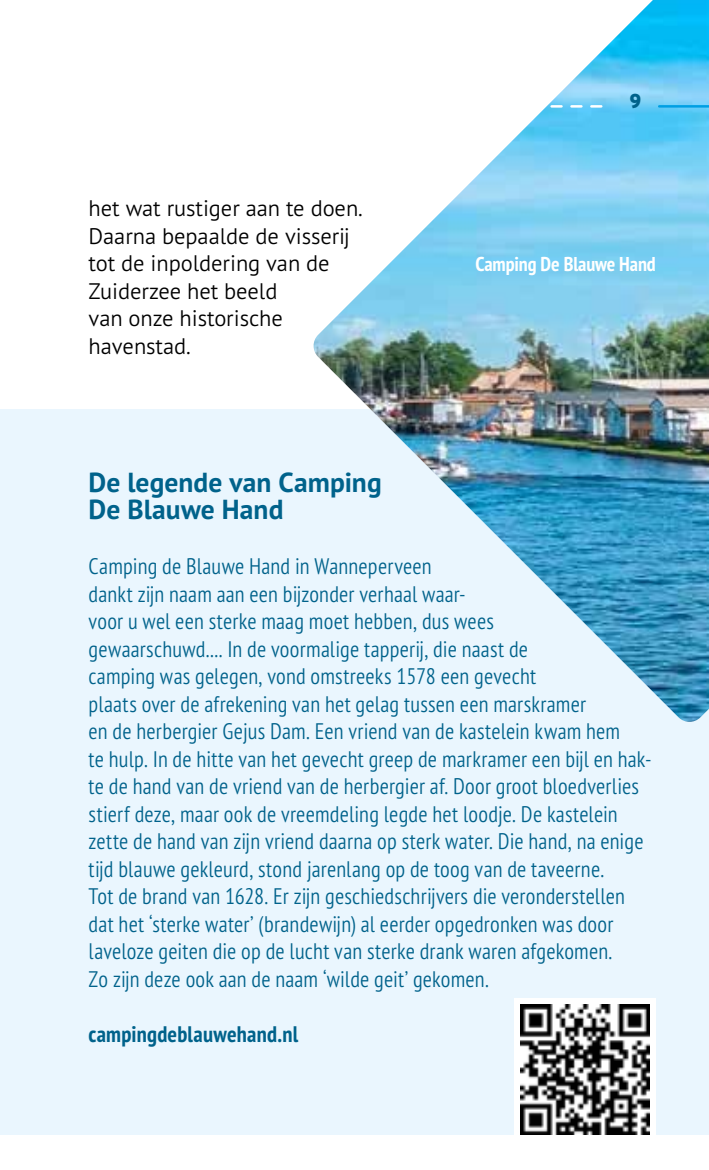
<style>
.page{position:relative;width:709px;height:1170px;background:#fff}
.page>*{position:absolute;margin:0;border:0;box-sizing:border-box;transform-origin:0 0}
.t1{font:700 27.5px/27.5px "PT Sans Pro";letter-spacing:.005em;color:#00628b}
.t2{font:300 condensed 22.5px/27.5px "PT Sans Pro";letter-spacing:.01em;color:#00628b}
.t3{font:300 22.5px/27.5px "PT Sans Pro";letter-spacing:-.005em;color:#000}
.t4{font:700 condensed 22.5px "PT Sans Pro";letter-spacing:.01em;color:#00628b}
.t5{font:700 condensed 20px "PT Sans Pro";letter-spacing:-.005em;color:#fff}
.t6{font:900 20px "PT Sans Pro";color:#00628b}
</style>
<div class="page">
<div style="left:0;top:409px;width:709px;height:725px;background:#eaf6fe"></div>
<img style="left:313px;top:0;width:396px;height:722px">
<div style="left:514px;top:998px;width:142px;height:171px;background:#fff"></div>
<img style="left:520px;top:1004px;width:129px;height:129px">
<svg style="left:313px;top:105px;width:288px;height:3px"></svg>
<hr style="left:659px;top:105px;width:50px;height:3px;background:#009fe3">
<p class="t3" style="left:89px;top:194px;width:276px">het wat rustiger aan te doen.<br>Daarna bepaalde de visserij tot de inpoldering van de<br>Zuiderzee het beeld<br>van onze historische havenstad.</p>
<p class="t6" style="left:629px;top:87px;width:14px">9</p>
<p class="t5" style="left:475px;top:251px;width:182px">Camping De Blauwe Hand</p>
<p class="t1" style="left:89px;top:467px;width:295px">De legende van Camping<br>De Blauwe Hand</p>
<p class="t2" style="left:89px;top:551px;width:564px">Camping de Blauwe Hand in Wanneperveen<br>dankt zijn naam aan een bijzonder verhaal waar-<br>voor u wel een sterke maag moet hebben, dus wees<br>gewaarschuwd.... In de voormalige tapperij, die naast de<br>camping was gelegen, vond omstreeks 1578 een gevecht<br>plaats over de afrekening van het gelag tussen een marskramer<br>en de herbergier Gejus Dam. Een vriend van de kastelein kwam hem<br>te hulp. In de hitte van het gevecht greep de markramer een bijl en hak&shy;te de hand van de vriend van de herbergier af. Door groot bloedverlies stierf deze, maar ook de vreemdeling legde het loodje. De kastelein zette de hand van zijn vriend daarna op sterk water. Die hand, na enige tijd blauwe gekleurd, stond jarenlang op de toog van de taveerne.<br>Tot de brand van 1628. Er zijn geschiedschrijvers die veronderstellen dat het ‘sterke water’ (brandewijn) al eerder opgedronken was door laveloze geiten die op de lucht van sterke drank waren afgekomen.<br>Zo zijn deze ook aan de naam ‘wilde geit’ gekomen.</p>
<p class="t4" style="left:89px;top:1019px;width:211px">campingdeblauwehand.nl</p>
</div>
